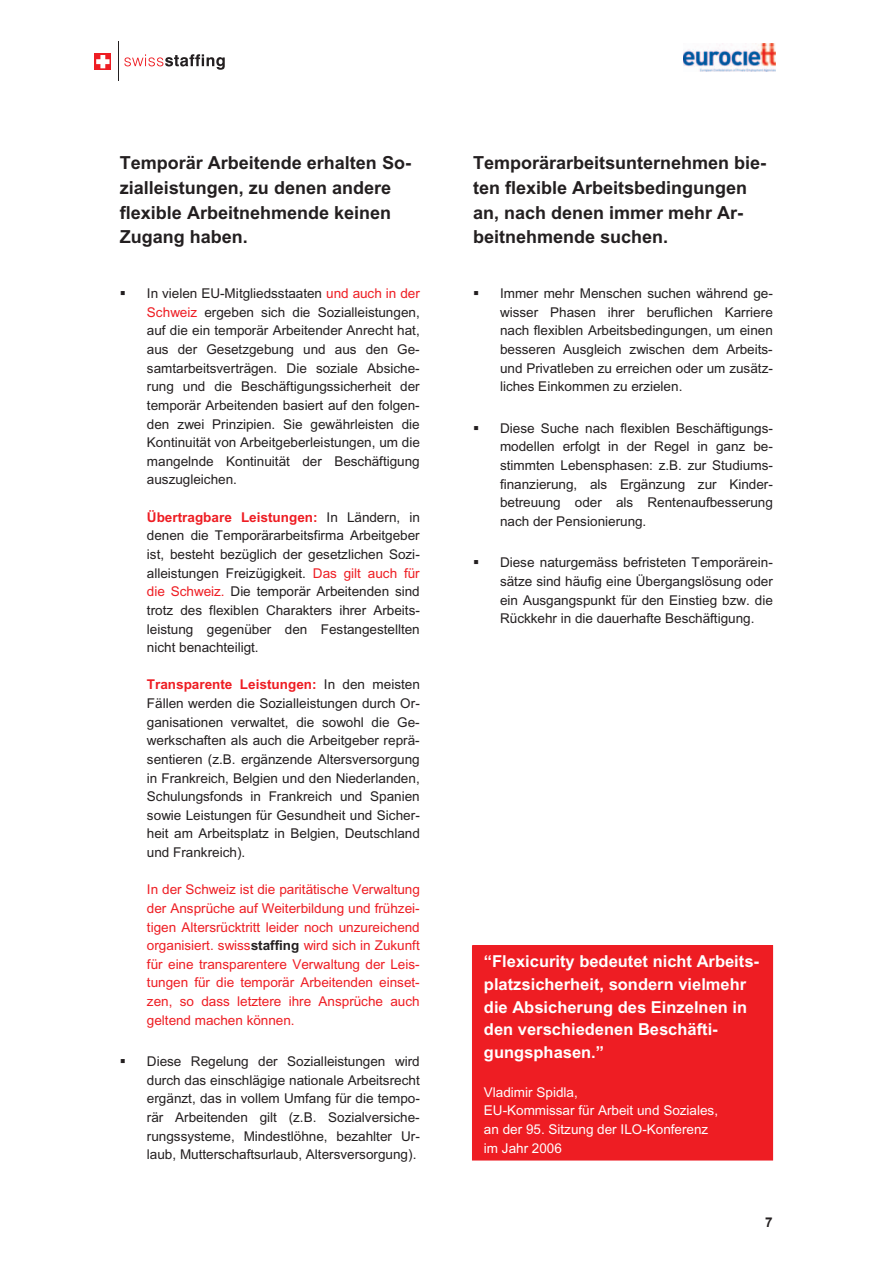
<style>
.page{position:relative;width:893px;height:1263px;background:#fff}
.page>*{position:absolute;margin:0;border:0;box-sizing:border-box;transform-origin:0 0}
.t1{font:700 18px/24.9px "Arial";color:#231f20}
.t2{font:700 16.5px/22.8px "Arial";color:#fff}
.t3{font:13.5px/18.6px "Arial";color:#231f20;text-align:justify}
.t4{font:13.5px/18.6px "Arial";color:#ee1d23;text-align:justify}
.t5{font:13.5px/18.6px "Arial";color:#fff}
.t6{font:700 13.5px "Arial";color:#231f20}
.s1{color:#ee1d23}
.s2{font-weight:700;color:#ee1d23}
.s3{font-weight:700;color:#231f20}
</style>
<div class="page">
<div style="left:94px;top:53px;width:17px;height:17px;background:#ee1d23"></div>
<svg style="left:96px;top:55px;width:14px;height:13px"></svg>
<hr style="left:118px;top:42px;width:1px;height:39px;background:#231f20">
<svg style="left:124px;top:54px;width:101px;height:16px"></svg>
<img style="left:683px;top:43px;width:93px;height:28px">
<div style="left:472px;top:946px;width:300px;height:214px;background:#ee1d23"></div>
<div style="left:472px;top:945px;width:301px;height:215px;border:1px solid #ee1d23"></div>
<h1 class="t1" style="left:120px;top:152px;width:292px">Temporär Arbeitende erhalten So&shy;zialleistungen, zu denen andere flexible Arbeitnehmende keinen<br>Zugang haben.</h1>
<p class="t3" style="left:147px;top:285px;width:275px">In vielen EU-Mitgliedsstaaten <span class="s1">und auch in der Schweiz</span> ergeben sich die Sozialleistungen, auf die ein temporär Arbeitender Anrecht hat, aus der Gesetzgebung und aus den Ge&shy;samtarbeitsverträgen. Die soziale Absiche&shy;rung und die Beschäftigungssicherheit der temporär Arbeitenden basiert auf den folgen&shy;den zwei Prinzipien. Sie gewährleisten die Kontinuität von Arbeitgeberleistungen, um die mangelnde Kontinuität der Beschäftigung auszugleichen.</p>
<p class="t3" style="left:147px;top:509px;width:275px"><span class="s2">Übertragbare Leistungen:</span> In Ländern, in denen die Temporärarbeitsfirma Arbeitgeber ist, besteht bezüglich der gesetzlichen Sozi&shy;alleistungen Freizügigkeit. <span class="s1">Das gilt auch für die Schweiz.</span> Die temporär Arbeitenden sind trotz des flexiblen Charakters ihrer Arbeits&shy;leistung gegenüber den Festangestellten nicht benachteiligt.</p>
<p class="t3" style="left:147px;top:676px;width:274px"><span class="s2">Transparente Leistungen:</span> In den meisten Fällen werden die Sozialleistungen durch Or&shy;ganisationen verwaltet, die sowohl die Ge&shy;werkschaften als auch die Arbeitgeber reprä&shy;sentieren (z.B. ergänzende Altersversorgung in Frankreich, Belgien und den Niederlanden, Schulungsfonds in Frankreich und Spanien sowie Leistungen für Gesundheit und Sicher&shy;heit am Arbeitsplatz in Belgien, Deutschland und Frankreich).</p>
<p class="t4" style="left:147px;top:881px;width:274px">In der Schweiz ist die paritätische Verwaltung der Ansprüche auf Weiterbildung und frühzei&shy;tigen Altersrücktritt leider noch unzureichend organisiert. swiss<span class="s3">staffing</span> wird sich in Zukunft für eine transparentere Verwaltung der Leis&shy;tungen für die temporär Arbeitenden einset&shy;zen, so dass letztere ihre Ansprüche auch geltend machen können.</p>
<p class="t3" style="left:147px;top:1053px;width:274px">Diese Regelung der Sozialleistungen wird durch das einschlägige nationale Arbeitsrecht ergänzt, das in vollem Umfang für die tempo&shy;rär Arbeitenden gilt (z.B. Sozialversiche&shy;rungssysteme, Mindestlöhne, bezahlter Ur&shy;laub, Mutterschaftsurlaub, Altersversorgung).</p>
<h1 class="t1" style="left:473px;top:152px;width:295px">Temporärarbeitsunternehmen bie&shy;ten flexible Arbeitsbedingungen an, nach denen immer mehr Ar&shy;beitnehmende suchen.</h1>
<p class="t3" style="left:500px;top:285px;width:274px">Immer mehr Menschen suchen während ge&shy;wisser Phasen ihrer beruflichen Karriere nach flexiblen Arbeitsbedingungen, um einen besseren Ausgleich zwischen dem Arbeits&shy;und Privatleben zu erreichen oder um zusätz&shy;liches Einkommen zu erzielen.</p>
<p class="t3" style="left:500px;top:420px;width:274px">Diese Suche nach flexiblen Beschäftigungs&shy;modellen erfolgt in der Regel in ganz be&shy;stimmten Lebensphasen: z.B. zur Studiums&shy;finanzierung, als Ergänzung zur Kinder&shy;betreuung oder als Rentenaufbesserung nach der Pensionierung.</p>
<p class="t3" style="left:500px;top:554px;width:274px">Diese naturgemäss befristeten Temporärein&shy;sätze sind häufig eine Übergangslösung oder ein Ausgangspunkt für den Einstieg bzw. die Rückkehr in die dauerhafte Beschäftigung.</p>
<p class="t2" style="left:484px;top:951px;width:277px">“Flexicurity bedeutet nicht Arbeits&shy;platzsicherheit, sondern vielmehr die Absicherung des Einzelnen in den verschiedenen Beschäfti&shy;gungsphasen.”</p>
<p class="t5" style="left:484px;top:1084px;width:236px">Vladimir Spidla,<br>EU-Kommissar für Arbeit und Soziales, an der 95. Sitzung der ILO-Konferenz im Jahr 2006</p>
<p class="t6" style="left:765px;top:1214px;width:9px">7</p>
</div>
